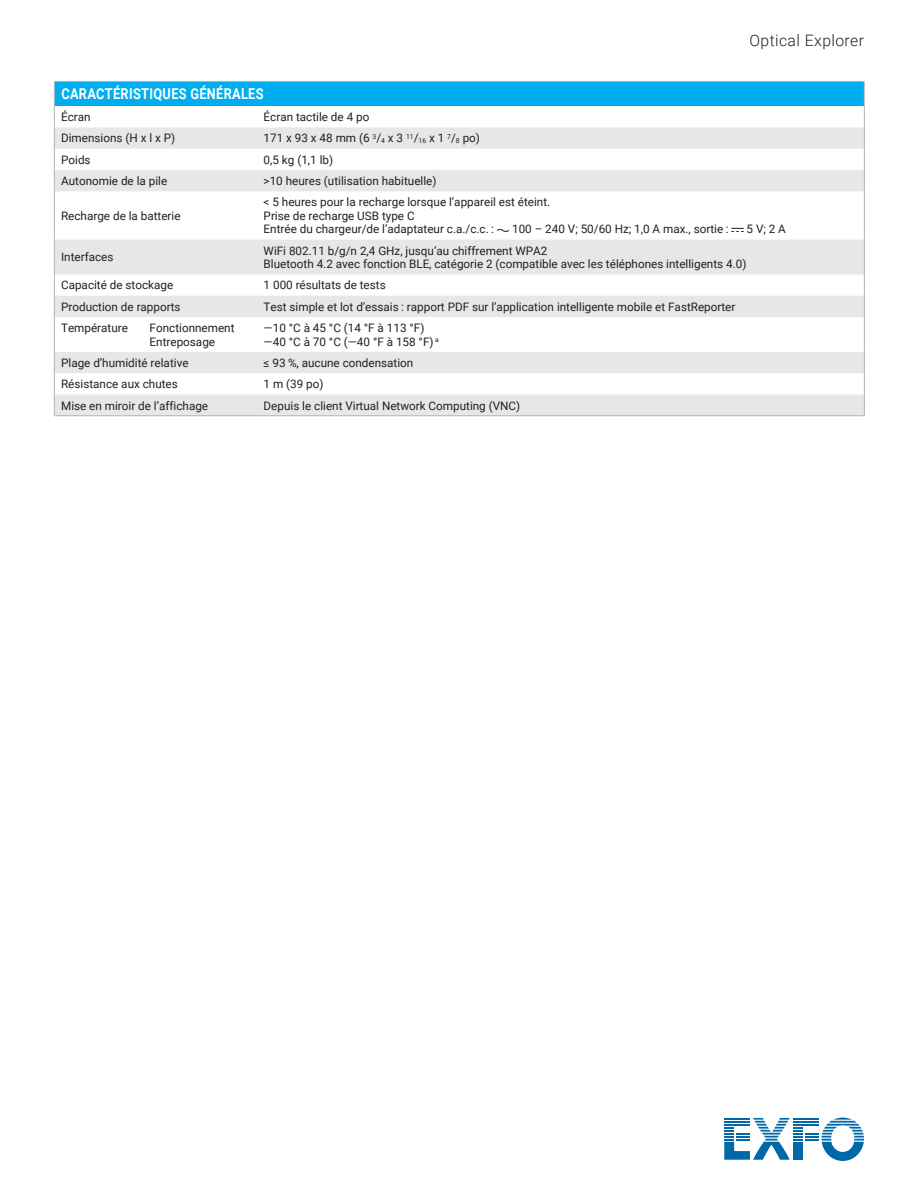
<style>
.page{position:relative;width:918px;height:1188px;background:#fff}
.page>*{position:absolute;margin:0;border:0;box-sizing:border-box;transform-origin:0 0}
.t1{font:300 15.75px "Roboto";letter-spacing:.025em;color:#231f20}
.t2{font:700 15px "Roboto";letter-spacing:.025em;color:#fff;scale:.85 1}
.t3{font:11.7px/13.5px "Roboto";color:#231f20}
.s1{font-size:6.75px}
</style>
<div class="page">
<svg style="left:724px;top:1118px;width:140px;height:43px"></svg>
<hr style="left:724px;top:1124px;width:26px;height:2px;background:#0068a9">
<div style="left:54px;top:81px;width:810px;height:25px;background:#00aeef"></div>
<svg style="left:55px;top:127px;width:809px;height:288px"></svg>
<hr style="left:54px;top:191px;width:1px;height:49px;background:#b2b3b7">
<hr style="left:864px;top:191px;width:1px;height:49px;background:#b2b3b7">
<hr style="left:54px;top:240px;width:1px;height:34px;background:#b2b3b7">
<hr style="left:864px;top:240px;width:1px;height:34px;background:#b2b3b7">
<svg style="left:54px;top:274px;width:1px;height:43px"></svg>
<svg style="left:864px;top:274px;width:1px;height:43px"></svg>
<hr style="left:54px;top:317px;width:1px;height:35px;background:#b2b3b7">
<hr style="left:864px;top:317px;width:1px;height:35px;background:#b2b3b7">
<svg style="left:54px;top:352px;width:1px;height:63px"></svg>
<svg style="left:864px;top:352px;width:1px;height:63px"></svg>
<hr style="left:54px;top:415px;width:203px;height:1px;background:#b2b3b7">
<hr style="left:257px;top:415px;width:608px;height:1px;background:#b2b3b7">
<svg style="left:864px;top:82px;width:1px;height:109px"></svg>
<hr style="left:54px;top:81px;width:203px;height:1px;background:#bcbdc0">
<svg style="left:54px;top:82px;width:1px;height:109px"></svg>
<hr style="left:257px;top:81px;width:608px;height:1px;background:#bcbdc0">
<svg style="left:496px;top:229px;width:14px;height:3px"></svg>
<svg style="left:731px;top:228px;width:13px;height:4px"></svg>
<h1 class="t1" style="left:750px;top:30px;width:116px">Optical Explorer</h1>
<p class="t2" style="left:61px;top:84px;width:239px">CARACTÉRISTIQUES GÉNÉRALES</p>
<p class="t3" style="left:61px;top:110px;width:31px">Écran</p>
<p class="t3" style="left:264px;top:110px;width:107px">Écran tactile de 4 po</p>
<p class="t3" style="left:61px;top:131px;width:116px">Dimensions (H x l x P)</p>
<p class="t3" style="left:264px;top:131px;width:218px">171 x 93 x 48 mm (6 <sup>3</sup>/<span class="s1">4</span> x 3 <sup>11</sup>/<span class="s1">16</span> x 1 <sup>7</sup>/<span class="s1">8</span> po)</p>
<p class="t3" style="left:61px;top:152px;width:31px">Poids</p>
<p class="t3" style="left:264px;top:152px;width:71px">0,5 kg (1,1 lb)</p>
<p class="t3" style="left:61px;top:174px;width:108px">Autonomie de la pile</p>
<p class="t3" style="left:264px;top:174px;width:174px">&gt;10 heures (utilisation habituelle)</p>
<p class="t3" style="left:61px;top:209px;width:121px">Recharge de la batterie</p>
<p class="t3" style="left:264px;top:195px;width:288px">&lt; 5 heures pour la recharge lorsque l’appareil est éteint.<br>Prise de recharge USB type C<br>Entrée du chargeur/de l’adaptateur c.a./c.c. :</p>
<p class="t3" style="left:512px;top:222px;width:218px">100 – 240 V; 50/60 Hz; 1,0 A max., sortie :</p>
<p class="t3" style="left:747px;top:222px;width:41px">5 V; 2 A</p>
<p class="t3" style="left:61px;top:250px;width:54px">Interfaces</p>
<p class="t3" style="left:264px;top:243px;width:484px">WiFi 802.11 b/g/n 2,4 GHz, jusqu’au chiffrement WPA2<br>Bluetooth 4.2 avec fonction BLE, catégorie 2 (compatible avec les téléphones intelligents 4.0)</p>
<p class="t3" style="left:61px;top:278px;width:114px">Capacité de stockage</p>
<p class="t3" style="left:264px;top:278px;width:124px">1 000 résultats de tests</p>
<p class="t3" style="left:61px;top:299px;width:121px">Production de rapports</p>
<p class="t3" style="left:264px;top:299px;width:473px">Test simple et lot d’essais : rapport PDF sur l’application intelligente mobile et FastReporter</p>
<p class="t3" style="left:61px;top:321px;width:68px">Température</p>
<p class="t3" style="left:150px;top:321px;width:86px">Fonctionnement<br>Entreposage</p>
<p class="t3" style="left:264px;top:321px;width:177px">—10 °C à 45 °C (14 °F à 113 °F) —40 °C à 70 °C (—40 °F à 158 °F) <sup>a</sup></p>
<p class="t3" style="left:61px;top:356px;width:129px">Plage d’humidité relative</p>
<p class="t3" style="left:264px;top:356px;width:151px">≤ 93 %, aucune condensation</p>
<p class="t3" style="left:61px;top:377px;width:118px">Résistance aux chutes</p>
<p class="t3" style="left:264px;top:377px;width:61px">1 m (39 po)</p>
<p class="t3" style="left:61px;top:398px;width:149px">Mise en miroir de l’affichage</p>
<p class="t3" style="left:264px;top:398px;width:258px">Depuis le client Virtual Network Computing (VNC)</p>
</div>
